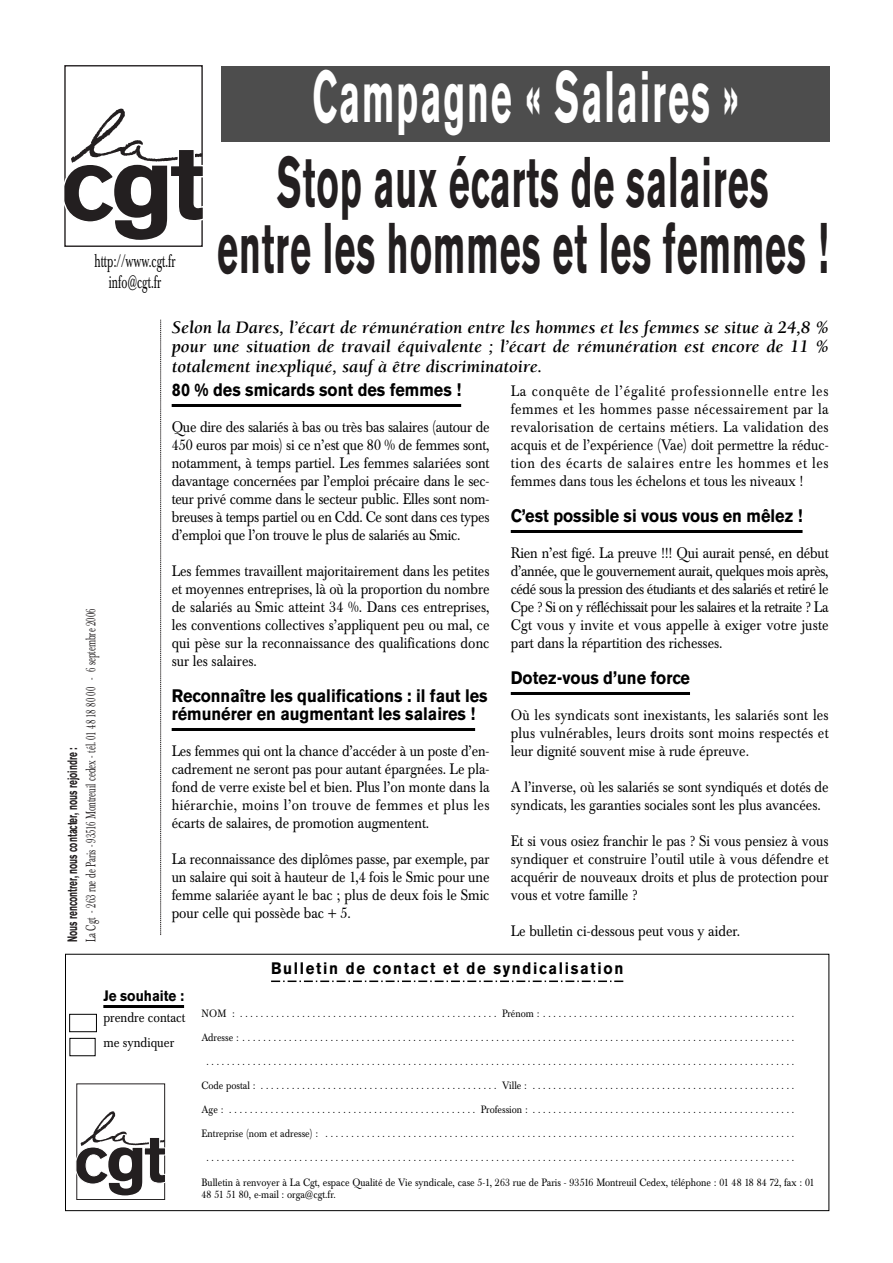
<style>
.page{position:relative;width:893px;height:1263px;background:#fff}
.page>*{position:absolute;margin:0;border:0;box-sizing:border-box;transform-origin:0 0}
.t1{font:700 72px "Akzidenz Grotesk BE";letter-spacing:.055em;color:#fff;scale:.5 1}
.t2{font:700 70.95px/66px "Akzidenz Grotesk BE";letter-spacing:.03em;color:#231f20;text-align:center;scale:.51 1}
.t3{font:italic 700 18px/19.5px "Berkeley";color:#000;text-align:justify}
.t4{font:700 18px/18px "Akzidenz Grotesk BE";color:#000;scale:.9 1}
.t5{font:18px/21px "Baskerville BE";color:#000;text-align:center;scale:.61 1}
.t6{font:700 16.5px "Akzidenz Grotesk BE";letter-spacing:.11em;color:#000;scale:.9 1}
.t7{font:15px/18px "Baskerville BE";color:#000;text-align:justify;scale:.9 1}
.t8{font:700 15px "Akzidenz Grotesk BE";color:#000;scale:.9 1}
.t9{font:13.5px/18px "Baskerville BE";color:#231f20;scale:.61 1}
.t10{font:13.5px/25px "Baskerville BE";color:#000;scale:.9 1}
.t11{font:10.5px/12px "Baskerville BE";color:#000;scale:.9 1}
.s1{font-family:"Akzidenz Grotesk BE";font-weight:700}
</style>
<div class="page">
<svg style="left:160px;top:320px;width:1px;height:615px"></svg>
<svg style="left:64px;top:65px;width:139px;height:182px"></svg>
<div style="left:221px;top:66px;width:608px;height:76px;background:#4d4d4d"></div>
<svg style="left:271px;top:981px;width:352px;height:1px"></svg>
<div style="left:65px;top:954px;width:764px;height:257px;border:1px solid #000"></div>
<hr style="left:103px;top:1005px;width:81px;height:3px;background:#000">
<div style="left:69px;top:1014px;width:28px;height:18px;border:1px solid #000"></div>
<div style="left:70px;top:1038px;width:25px;height:18px;border:1px solid #000"></div>
<svg style="left:76px;top:1083px;width:90px;height:117px"></svg>
<hr style="left:172px;top:404px;width:289px;height:3px;background:#000">
<hr style="left:172px;top:728px;width:303px;height:3px;background:#000">
<hr style="left:510px;top:530px;width:292px;height:3px;background:#000">
<hr style="left:510px;top:692px;width:180px;height:3px;background:#000">
<p class="t5" style="left:94px;top:252px;width:134px">http://www.cgt.fr info@cgt.fr</p>
<p class="t1" style="left:312px;top:71px;width:853px">Campagne « Salaires »</p>
<p class="t2" style="left:217px;top:156px;width:1200px">Stop aux écarts de salaires<br>entre les hommes et les femmes !</p>
<p class="t9" style="left:65px;top:942px;width:549px;rotate:-90deg"><span class="s1">Nous rencontrer, nous contacter, nous rejoindre :<br></span>La Cgt - 263 rue de Paris - 93516 Montreuil cedex - tél. 01 48 18 80 00 - 6 septembre 2006</p>
<p class="t3" style="left:172px;top:319px;width:658px">Selon la Dares, l’écart de rémunération entre les hommes et les femmes se situe à 24,8 % pour une situation de travail équivalente ; l’écart de rémunération est encore de 11 % totalement inexpliqué, sauf à être discriminatoire.</p>
<p class="t4" style="left:172px;top:382px;width:323px">80 % des smicards sont des femmes !</p>
<p class="t7" style="left:172px;top:420px;width:354px">Que dire des salariés à bas ou très bas salaires (autour de 450 euros par mois) si ce n’est que 80 % de femmes sont, notamment, à temps partiel. Les femmes salariées sont davantage concernées par l’emploi précaire dans le sec&shy;teur privé comme dans le secteur public. Elles sont nom&shy;breuses à temps partiel ou en Cdd. Ce sont dans ces types d’emploi que l’on trouve le plus de salariés au Smic.</p>
<p class="t7" style="left:172px;top:564px;width:354px">Les femmes travaillent majoritairement dans les petites et moyennes entreprises, là où la proportion du nombre de salariés au Smic atteint 34 %. Dans ces entreprises, les conventions collectives s’appliquent peu ou mal, ce qui pèse sur la reconnaissance des qualifications donc sur les salaires.</p>
<p class="t4" style="left:172px;top:688px;width:352px">Reconnaître les qualifications : il faut les rémunérer en augmentant les salaires !</p>
<p class="t7" style="left:172px;top:744px;width:354px">Les femmes qui ont la chance d’accéder à un poste d’en&shy;cadrement ne seront pas pour autant épargnées. Le pla&shy;fond de verre existe bel et bien. Plus l’on monte dans la hiérarchie, moins l’on trouve de femmes et plus les écarts de salaires, de promotion augmentent.</p>
<p class="t7" style="left:172px;top:852px;width:354px">La reconnaissance des diplômes passe, par exemple, par un salaire qui soit à hauteur de 1,4 fois le Smic pour une femme salariée ayant le bac ; plus de deux fois le Smic pour celle qui possède bac + 5.</p>
<p class="t7" style="left:511px;top:384px;width:354px">La conquête de l’égalité professionnelle entre les femmes et les hommes passe nécessairement par la revalorisation de certains métiers. La validation des acquis et de l’expérience (Vae) doit permettre la réduc&shy;tion des écarts de salaires entre les hommes et les femmes dans tous les échelons et tous les niveaux !</p>
<p class="t4" style="left:511px;top:508px;width:325px">C’est possible si vous vous en mêlez !</p>
<p class="t7" style="left:511px;top:546px;width:354px">Rien n’est figé. La preuve !!! Qui aurait pensé, en début d’année, que le gouvernement aurait, quelques mois après, cédé sous la pression des étudiants et des salariés et retiré le Cpe ? Si on y réfléchissait pour les salaires et la retraite ? La Cgt vous y invite et vous appelle à exiger votre juste part dans la répartition des richesses.</p>
<p class="t4" style="left:511px;top:670px;width:201px">Dotez-vous d’une force</p>
<p class="t7" style="left:511px;top:708px;width:354px">Où les syndicats sont inexistants, les salariés sont les plus vulnérables, leurs droits sont moins respectés et leur dignité souvent mise à rude épreuve.</p>
<p class="t7" style="left:511px;top:780px;width:354px">A l’inverse, où les salariés se sont syndiqués et dotés de syndicats, les garanties sociales sont les plus avancées.</p>
<p class="t7" style="left:511px;top:834px;width:354px">Et si vous osiez franchir le pas ? Si vous pensiez à vous syndiquer et construire l’outil utile à vous défendre et acquérir de nouveaux droits et plus de protection pour vous et votre famille ?</p>
<p class="t7" style="left:511px;top:924px;width:256px">Le bulletin ci-dessous peut vous y aider.</p>
<p class="t8" style="left:103px;top:990px;width:91px">Je souhaite :</p>
<p class="t10" style="left:103px;top:1006px;width:93px">prendre contact me syndiquer</p>
<p class="t6" style="left:271px;top:963px;width:393px">Bulletin de contact et de syndicalisation</p>
<p class="t11" style="left:201px;top:1008px;width:660px">NOM : . . . . . . . . . . . . . . . . . . . . . . . . . . . . . . . . . . . . . . . . . . . . . . . . . . Prénom : . . . . . . . . . . . . . . . . . . . . . . . . . . . . . . . . . . . . . . . . . . . . . . . . .</p>
<p class="t11" style="left:201px;top:1032px;width:660px">Adresse : . . . . . . . . . . . . . . . . . . . . . . . . . . . . . . . . . . . . . . . . . . . . . . . . . . . . . . . . . . . . . . . . . . . . . . . . . . . . . . . . . . . . . . . . . . . . . . . . . . . . . . . . . . .</p>
<p class="t11" style="left:206px;top:1056px;width:654px">. . . . . . . . . . . . . . . . . . . . . . . . . . . . . . . . . . . . . . . . . . . . . . . . . . . . . . . . . . . . . . . . . . . . . . . . . . . . . . . . . . . . . . . . . . . . . . . . . . . . . . . . . . . . . . . . . .</p>
<p class="t11" style="left:201px;top:1080px;width:660px">Code postal : . . . . . . . . . . . . . . . . . . . . . . . . . . . . . . . . . . . . . . . . . . . . . . Ville : . . . . . . . . . . . . . . . . . . . . . . . . . . . . . . . . . . . . . . . . . . . . . . . . . . .</p>
<p class="t11" style="left:201px;top:1104px;width:660px">Age : . . . . . . . . . . . . . . . . . . . . . . . . . . . . . . . . . . . . . . . . . . . . . . . . Profession : . . . . . . . . . . . . . . . . . . . . . . . . . . . . . . . . . . . . . . . . . . . . . . . . . . .</p>
<p class="t11" style="left:201px;top:1128px;width:660px">Entreprise (nom et adresse) : . . . . . . . . . . . . . . . . . . . . . . . . . . . . . . . . . . . . . . . . . . . . . . . . . . . . . . . . . . . . . . . . . . . . . . . . . . . . . . . . . . . . . . . . . . .</p>
<p class="t11" style="left:206px;top:1152px;width:654px">. . . . . . . . . . . . . . . . . . . . . . . . . . . . . . . . . . . . . . . . . . . . . . . . . . . . . . . . . . . . . . . . . . . . . . . . . . . . . . . . . . . . . . . . . . . . . . . . . . . . . . . . . . . . . . . . . .</p>
<p class="t11" style="left:201px;top:1178px;width:682px">Bulletin à renvoyer à La Cgt, espace Qualité de Vie syndicale, case 5-1, 263 rue de Paris - 93516 Montreuil Cedex, téléphone : 01 48 18 84 72, fax : 01<br>48 51 51 80, e-mail : orga@cgt.fr.</p>
</div>
